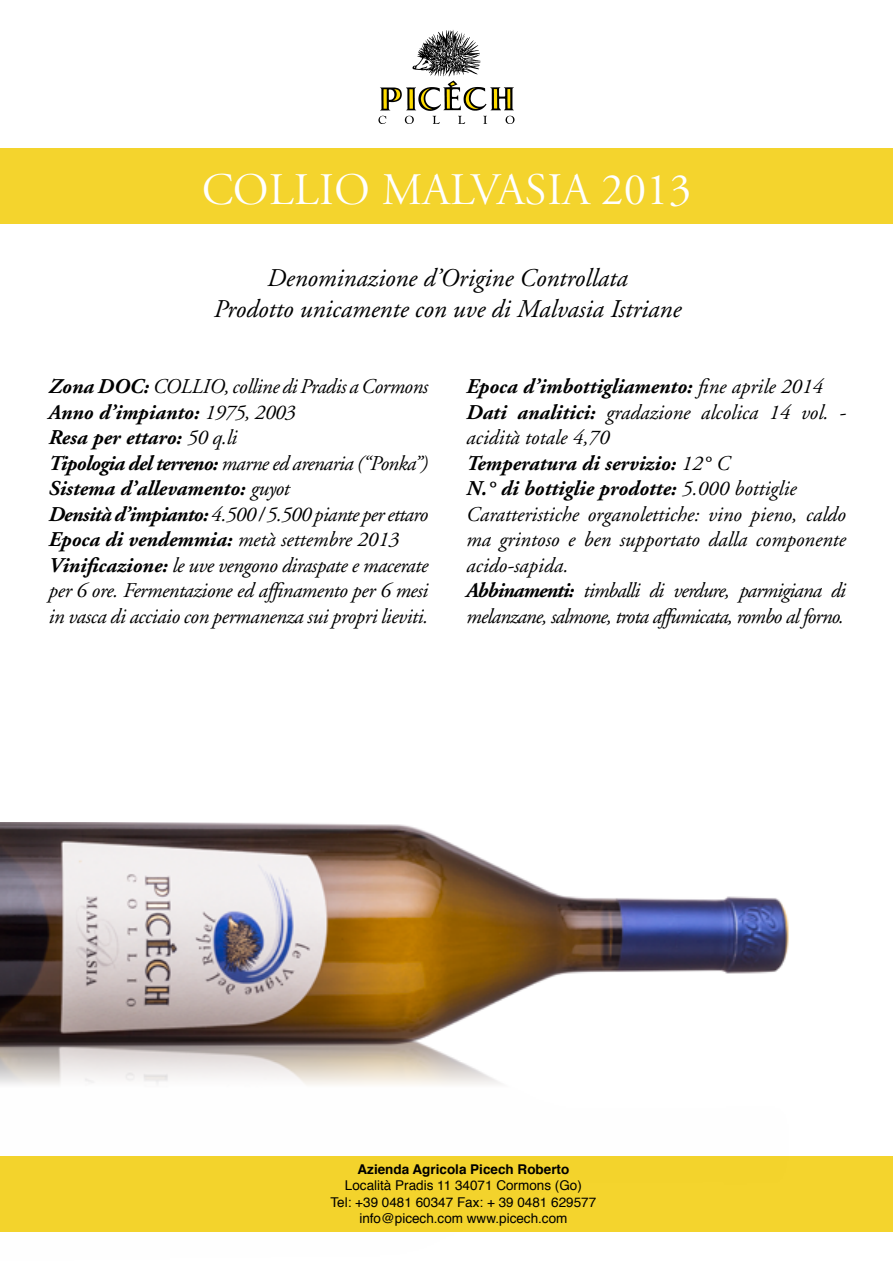
<style>
.page{position:relative;width:893px;height:1263px;background:#fff}
.page>*{position:absolute;margin:0;border:0;box-sizing:border-box;transform-origin:0 0}
.t1{font:45px "Adobe Garamond Titling";color:#fff}
.t2{font:italic 25.5px/30.6px "Adobe Garamond";color:#000;text-align:center}
.t3{font:italic 21px/25.5px "Adobe Garamond";letter-spacing:-.02em;color:#000}
.t4{font:italic 21px/25.5px "Adobe Garamond";color:#000}
.t5{font:13.5px/16.2px "Helvetica";color:#000;text-align:center}
.t6{font:700 13.5px "Helvetica";color:#000}
.s1{font-weight:700}
</style>
<div class="page">
<div style="left:0;top:149px;width:893px;height:75px;background:#f4d42d"></div>
<div style="left:0;top:1157px;width:893px;height:75px;background:#f4d42d"></div>
<svg style="left:378px;top:30px;width:136px;height:94px"></svg>
<img style="left:0;top:1059px;width:804px;height:98px">
<img style="left:0;top:822px;width:789px;height:237px">
<h1 class="t1" style="left:202px;top:164px;width:491px">COLLIO MALVASIA 2013</h1>
<p class="t2" style="left:213px;top:264px;width:469px">Denominazione d’Origine Controllata<br>Prodotto unicamente con uve di Malvasia Istriane</p>
<p class="t3" style="left:48px;top:375px;width:381px"><span class="s1">Zona DOC:</span> COLLIO, colline di Pradis a Cormons <span class="s1">Anno d’impianto:</span> 1975, 2003<br><span class="s1">Resa per ettaro:</span> 50 q.li<br><span class="s1">Tipologia del terreno:</span> marne ed arenaria (“Ponka”)<br><span class="s1">Sistema d’allevamento:</span> guyot<br><span class="s1">Densità d’impianto:</span> 4.500 / 5.500 piante per ettaro <span class="s1">Epoca di vendemmia:</span> metà settembre 2013<br><span class="s1">Vinificazione:</span> le uve vengono diraspate e macerate per 6 ore. Fermentazione ed affinamento per 6 mesi in vasca di acciaio con permanenza sui propri lieviti.</p>
<p class="t4" style="left:466px;top:375px;width:381px"><span class="s1">Epoca d’imbottigliamento:</span> fine aprile 2014<br><span class="s1">Dati analitici:</span> gradazione alcolica 14 vol. - acidità totale 4,70<br><span class="s1">Temperatura di servizio:</span> 12° C<br><span class="s1">N.° di bottiglie prodotte:</span> 5.000 bottiglie Caratteristiche organolettiche: vino pieno, caldo ma grintoso e ben supportato dalla componente acido-sapida.<br><span class="s1">Abbinamenti:</span> timballi di verdure, parmigiana di melanzane, salmone, trota affumicata, rombo al forno.</p>
<p class="t6" style="left:357px;top:1158px;width:213px">Azienda Agricola Picech Roberto</p>
<p class="t5" style="left:331px;top:1178px;width:267px">Località Pradis 11 34071 Cormons (Go)<br>Tel: +39 0481 60347 Fax: + 39 0481 629577 info@picech.com www.picech.com</p>
</div>
